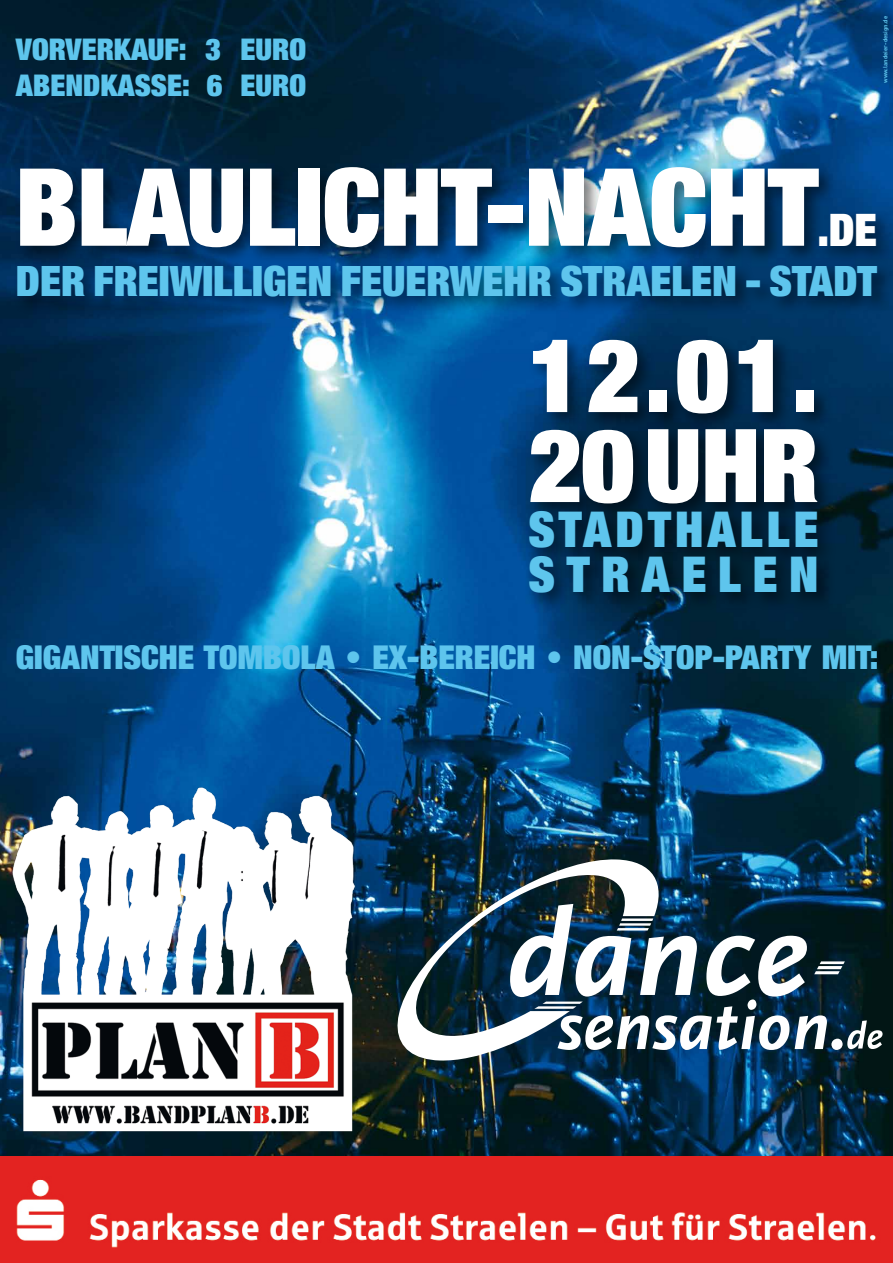
<style>
.page{position:relative;width:893px;height:1263px;background:#fff}
.page>*{position:absolute;margin:0;border:0;box-sizing:border-box;transform-origin:0 0}
.t1{font:900 expanded 108px "Helvetica Neue";letter-spacing:-.005em;color:#fff}
.t2{font:900 expanded 102px/90px "Helvetica Neue";letter-spacing:.025em;color:#fff}
.t3{font:900 expanded 49.5px/45px "Helvetica Neue";letter-spacing:.08em;color:#5ec5ed}
.t4{font:900 expanded 45px "Helvetica Neue";color:#fff}
.t5{font:900 expanded 42px "Helvetica Neue";color:#5ec5ed}
.t6{font:900 expanded 33px "Helvetica Neue";color:#5ec5ed}
.t7{font:900 expanded 30px/36px "Helvetica Neue";color:#5ec5ed}
.t8{font:700 6px "DIN";color:#5ec5ed}
</style>
<div class="page">
<img style="left:0;top:0;width:893px;height:1157px">
<div style="left:13px;top:162px;width:880px;height:153px;background:#000;opacity:.5"></div>
<div style="left:524px;top:335px;width:311px;height:276px;background:#000;opacity:.5"></div>
<svg style="left:383px;top:858px;width:283px;height:203px"></svg>
<svg style="left:510px;top:904px;width:372px;height:146px"></svg>
<img style="left:10px;top:784px;width:346px;height:351px">
<img style="left:0;top:1157px;width:893px;height:106px">
<p class="t7" style="left:16px;top:31px;width:292px">VORVERKAUF: 3 EURO<br>ABENDKASSE: 6 EURO</p>
<p class="t8" style="left:881px;top:83px;width:69px;rotate:-90deg">www.landeier-design.de</p>
<h1 class="t1" style="left:16px;top:138px;width:804px">BLAULICHT-NACHT</h1>
<h3 class="t4" style="left:817px;top:201px;width:61px">.DE</h3>
<p class="t5" style="left:16px;top:254px;width:862px">DER FREIWILLIGEN FEUERWEHR STRAELEN - STADT</p>
<h2 class="t2" style="left:528px;top:328px;width:292px">12.01.<br>20 UHR</h2>
<h3 class="t3" style="left:528px;top:506px;width:292px">STADTHALLE<br>STRAELEN</h3>
<p class="t6" style="left:16px;top:636px;width:864px">GIGANTISCHE TOMBOLA • EX-BEREICH • NON-STOP-PARTY MIT:</p>
</div>
